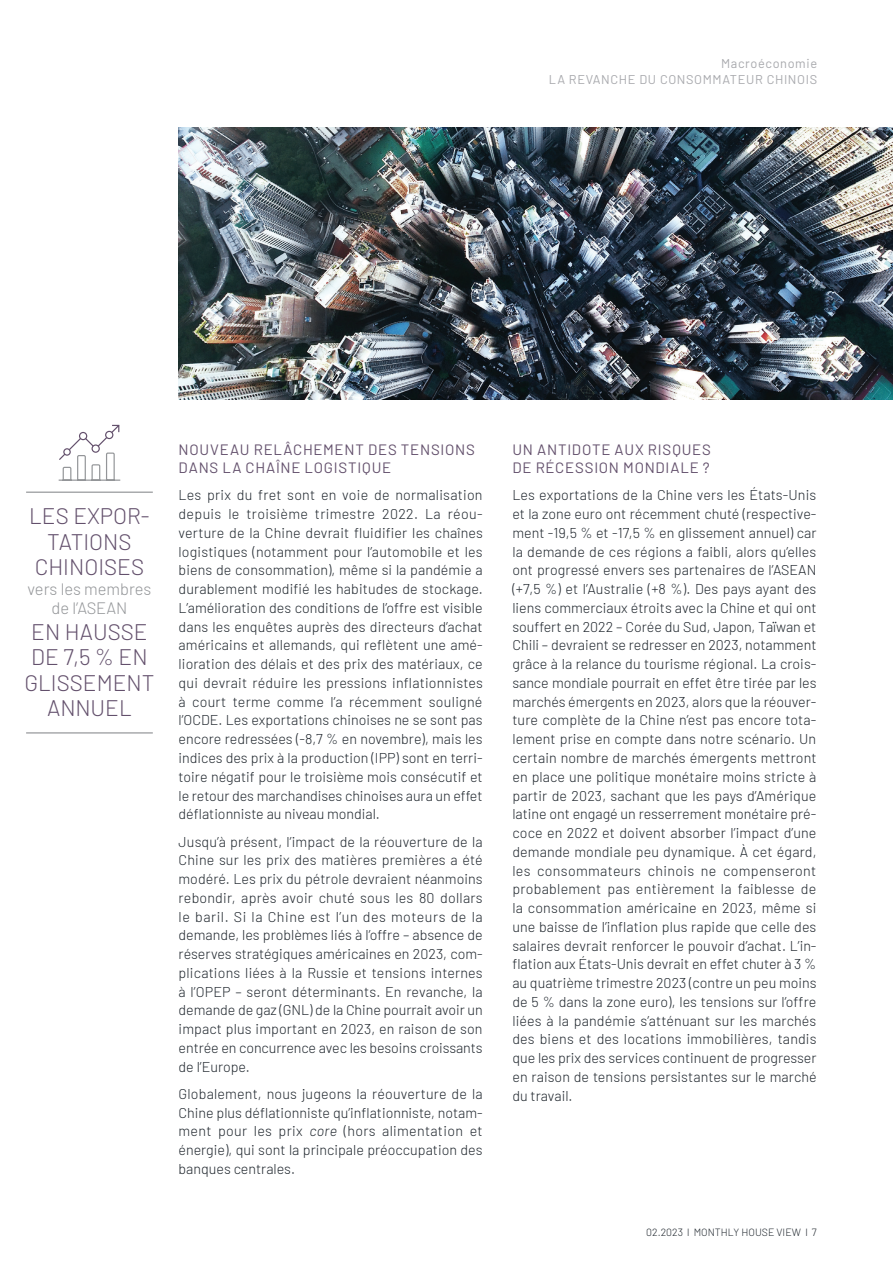
<style>
.page{position:relative;width:893px;height:1263px;background:#fff}
.page>*{position:absolute;margin:0;border:0;box-sizing:border-box;transform-origin:0 0}
.t1{font:300 22.5px/25.5px "Barlow";color:#63506c;text-align:center}
.t2{font:300 16.5px/19.5px "Barlow";color:#939598;text-align:center}
.Sous_titre_texte{font:15px/18px "Barlow";letter-spacing:.05em;color:#63506c}
.Body_texte{font:300 14.25px/18.8px "Barlow";color:#1f262d;text-align:justify}
.titre_gris_seconde_p{font:12.75px "Barlow";letter-spacing:.05em;color:#a8a9ad}
.t3{font:300 10.5px "Barlow";color:#1f262d}
.s1{font-style:italic}
</style>
<div class="page">
<img style="left:178px;top:128px;width:715px;height:272px">
<hr style="left:26px;top:492px;width:127px;height:1px;background:#939598">
<hr style="left:26px;top:732px;width:127px;height:1px;background:#939598">
<svg style="left:58px;top:424px;width:63px;height:57px"></svg>
<p class="titre_gris_seconde_p" style="left:721px;top:54px;width:98px">Macroéconomie</p>
<p class="titre_gris_seconde_p" style="left:549px;top:70px;width:270px">LA REVANCHE DU CONSOMMATEUR CHINOIS</p>
<p class="t1" style="left:29px;top:502px;width:122px">LES EXPOR-<br>TATIONS<br>CHINOISES</p>
<p class="t2" style="left:28px;top:578px;width:125px">vers les membres de l’ASEAN</p>
<p class="t1" style="left:24px;top:617px;width:132px">EN HAUSSE<br>DE 7,5 % EN<br>GLISSEMENT<br>ANNUEL</p>
<p class="Sous_titre_texte" style="left:179px;top:440px;width:298px">NOUVEAU RELÂCHEMENT DES TENSIONS<br>DANS LA CHAÎNE LOGISTIQUE</p>
<p class="Body_texte" style="left:179px;top:485px;width:306px">Les prix du fret sont en voie de normalisation depuis le troisième trimestre 2022. La réou&shy;verture de la Chine devrait fluidifier les chaînes logistiques (notamment pour l’automobile et les biens de consommation), même si la pandémie a durablement modifié les habitudes de stockage.<br>L’amélioration des conditions de l’offre est visible dans les enquêtes auprès des directeurs d’achat américains et allemands, qui reflètent une amé&shy;lioration des délais et des prix des matériaux, ce qui devrait réduire les pressions inflationnistes à court terme comme l’a récemment souligné l’OCDE. Les exportations chinoises ne se sont pas encore redressées (-8,7 % en novembre), mais les indices des prix à la production (IPP) sont en terri&shy;toire négatif pour le troisième mois consécutif et le retour des marchandises chinoises aura un effet déflationniste au niveau mondial.</p>
<p class="Body_texte" style="left:179px;top:831px;width:306px">Jusqu’à présent, l’impact de la réouverture de la Chine sur les prix des matières premières a été modéré. Les prix du pétrole devraient néanmoins rebondir, après avoir chuté sous les 80 dollars le baril. Si la Chine est l’un des moteurs de la demande, les problèmes liés à l’offre – absence de réserves stratégiques américaines en 2023, com&shy;plications liées à la Russie et tensions internes à l’OPEP – seront déterminants. En revanche, la demande de gaz (GNL) de la Chine pourrait avoir un impact plus important en 2023, en raison de son entrée en concurrence avec les besoins croissants de l’Europe.</p>
<p class="Body_texte" style="left:179px;top:1083px;width:306px">Globalement, nous jugeons la réouverture de la Chine plus déflationniste qu’inflationniste, notam&shy;ment pour les prix <span class="s1">core</span> (hors alimentation et énergie), qui sont la principale préoccupation des banques centrales.</p>
<p class="Sous_titre_texte" style="left:512px;top:440px;width:200px">UN ANTIDOTE AUX RISQUES<br>DE RÉCESSION MONDIALE ?</p>
<p class="Body_texte" style="left:512px;top:485px;width:306px">Les exportations de la Chine vers les États-Unis et la zone euro ont récemment chuté (respective&shy;ment -19,5 % et -17,5 % en glissement annuel) car la demande de ces régions a faibli, alors qu’elles ont progressé envers ses partenaires de l’ASEAN (+7,5 %) et l’Australie (+8 %). Des pays ayant des liens commerciaux étroits avec la Chine et qui ont souffert en 2022 – Corée du Sud, Japon, Taïwan et Chili – devraient se redresser en 2023, notamment grâce à la relance du tourisme régional. La crois&shy;sance mondiale pourrait en effet être tirée par les marchés émergents en 2023, alors que la réouver&shy;ture complète de la Chine n’est pas encore tota&shy;lement prise en compte dans notre scénario. Un certain nombre de marchés émergents mettront en place une politique monétaire moins stricte à partir de 2023, sachant que les pays d’Amérique latine ont engagé un resserrement monétaire pré&shy;coce en 2022 et doivent absorber l’impact d’une demande mondiale peu dynamique. À cet égard, les consommateurs chinois ne compenseront probablement pas entièrement la faiblesse de la consommation américaine en 2023, même si une baisse de l’inflation plus rapide que celle des salaires devrait renforcer le pouvoir d’achat. L’in&shy;flation aux États-Unis devrait en effet chuter à 3 % au quatrième trimestre 2023 (contre un peu moins de 5 % dans la zone euro), les tensions sur l’offre liées à la pandémie s’atténuant sur les marchés des biens et des locations immobilières, tandis que les prix des services continuent de progresser en raison de tensions persistantes sur le marché du travail.</p>
<p class="t3" style="left:646px;top:1225px;width:172px">02.2023 l MONTHLY HOUSE VIEW l 7</p>
</div>
